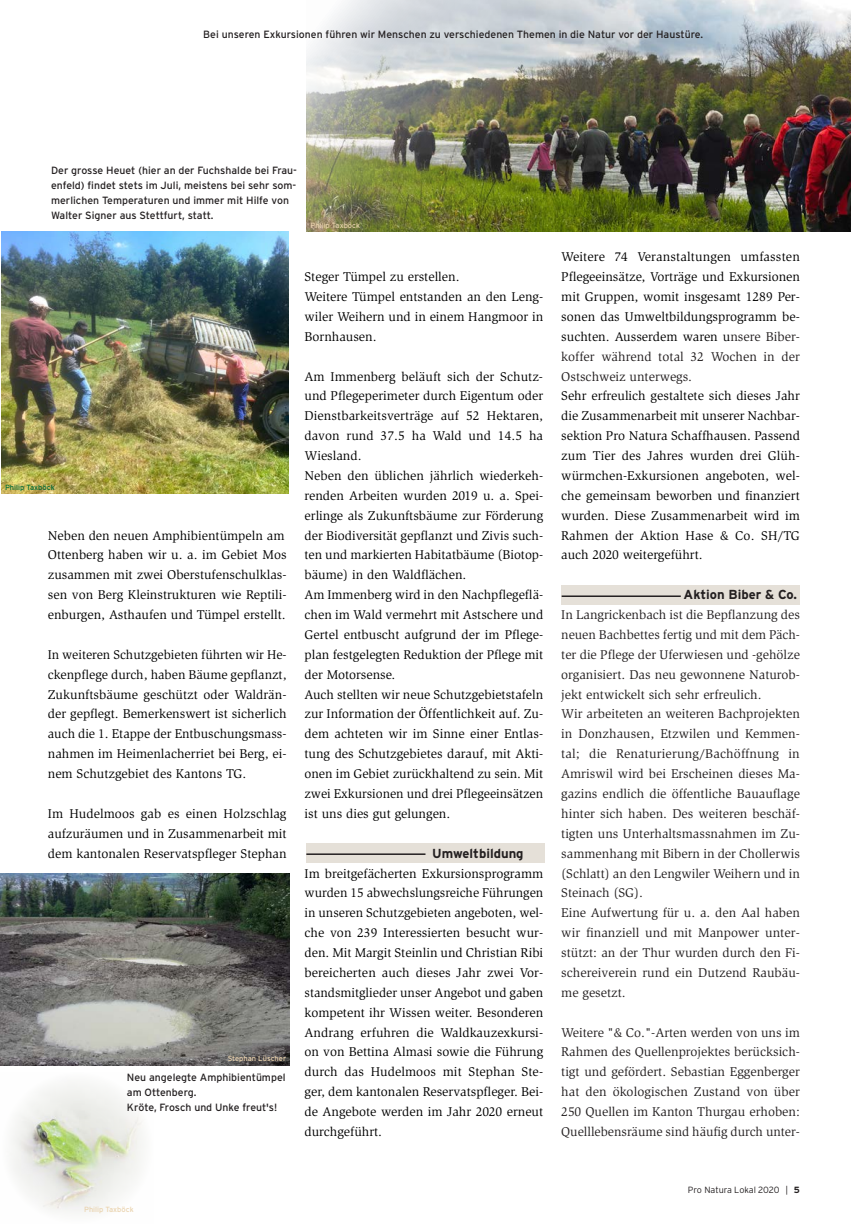
<style>
.page{position:relative;width:851px;height:1225px;background:#fff}
.page>*{position:absolute;margin:0;border:0;box-sizing:border-box;transform-origin:0 0}
._03_Grundtext{font:13.05px/19.8px "Slimbach Std";color:#000;text-align:justify}
._03_Grundtext-2{font:13.05px/19.8px "Slimbach Std";color:#231f20;text-align:justify}
._03_Grundtext-3{font:700 13.05px "Interstate";color:#231f20}
._05_Bildlegende{font:10.5px/15px "Interstate";color:#231f20}
.t1{font:300 9px "Interstate";letter-spacing:-.01em;color:#231f20}
._05_Bildlegende-2{font:7.5px "Interstate";color:#ead3ae}
._05_Bildlegende-3{font:7.5px "Interstate";color:#006a36}
.s1{color:#231f20}
.s2{font-weight:700}
</style>
<div class="page">
<div style="left:306px;top:844px;width:238px;height:19px;background:#e5e0d8"></div>
<div style="left:561px;top:585px;width:238px;height:20px;background:#e5e0d8"></div>
<img style="left:11px;top:1083px;width:131px;height:129px">
<img style="left:1px;top:232px;width:287px;height:261px">
<img style="left:0;top:873px;width:289px;height:192px">
<img style="left:306px;top:0;width:544px;height:231px">
<hr style="left:306px;top:853px;width:119px;height:2px;background:#231f20">
<hr style="left:561px;top:595px;width:119px;height:2px;background:#231f20">
<p class="_05_Bildlegende" style="left:203px;top:26px;width:501px">Bei unseren Exkursionen führen wir Menschen zu verschiedenen Themen in die Natur vor der Haustüre.</p>
<p class="_05_Bildlegende" style="left:51px;top:163px;width:247px">Der grosse Heuet (hier an der Fuchshalde bei Frau&shy;enfeld) findet stets im Juli, meistens bei sehr som&shy;merlichen Temperaturen und immer mit Hilfe von Walter Signer aus Stettfurt, statt.</p>
<p class="_05_Bildlegende-2" style="left:310px;top:220px;width:51px">Philip Taxböck</p>
<p class="_05_Bildlegende-3" style="left:5px;top:483px;width:51px">Philip Taxböck</p>
<p class="_03_Grundtext" style="left:48px;top:525px;width:238px">Neben den neuen Amphibientümpeln am</p>
<p class="_03_Grundtext" style="left:48px;top:545px;width:240px">Ottenberg haben wir u. a. im Gebiet Mos zusammen mit zwei Oberstufenschulklas&shy;sen von Berg Kleinstrukturen wie Reptili&shy;enburgen, Asthaufen und Tümpel erstellt.</p>
<p class="_03_Grundtext" style="left:48px;top:644px;width:240px">In weiteren Schutzgebieten führten wir He&shy;ckenpflege durch, haben Bäume gepflanzt, Zukunftsbäume geschützt oder Waldrän&shy;der gepflegt. Bemerkenswert ist sicherlich auch die 1. Etappe der Entbuschungsmass&shy;nahmen im Heimenlacherriet bei Berg, ei&shy;nem Schutzgebiet des Kantons TG.</p>
<p class="_03_Grundtext" style="left:48px;top:803px;width:240px">Im Hudelmoos gab es einen Holzschlag aufzuräumen und in Zusammenarbeit mit dem kantonalen Reservatspfleger Stephan</p>
<p class="_05_Bildlegende-2" style="left:228px;top:1054px;width:60px">Stephan Lüscher</p>
<p class="_05_Bildlegende" style="left:127px;top:1069px;width:160px">Neu angelegte Amphibientümpel am Ottenberg.</p>
<p class="_05_Bildlegende" style="left:127px;top:1099px;width:152px">Kröte, Frosch und Unke freut's!</p>
<p class="_03_Grundtext" style="left:304px;top:267px;width:156px">Steger Tümpel zu erstellen.</p>
<p class="_03_Grundtext" style="left:304px;top:287px;width:240px">Weitere Tümpel entstanden an den Leng&shy;wiler Weihern und in einem Hangmoor in Bornhausen.</p>
<p class="_03_Grundtext" style="left:304px;top:366px;width:240px">Am Immenberg beläuft sich der Schutz&shy;und Pflegeperimeter durch Eigentum oder Dienstbarkeitsverträge auf 52 Hektaren, davon rund 37.5 ha Wald und 14.5 ha Wiesland.</p>
<p class="_03_Grundtext" style="left:304px;top:466px;width:240px">Neben den üblichen jährlich wiederkeh&shy;renden Arbeiten wurden 2019 u. a. Spei&shy;erlinge als Zukunftsbäume zur Förderung der Biodiversität gepflanzt und Zivis such&shy;ten und markierten Habitatbäume (Biotop&shy;bäume) in den Waldflächen.</p>
<p class="_03_Grundtext" style="left:304px;top:585px;width:240px">Am Immenberg wird in den Nachpflegeflä&shy;chen im Wald vermehrt mit Astschere und Gertel entbuscht aufgrund der im Pflege&shy;plan festgelegten Reduktion der Pflege mit der Motorsense.</p>
<p class="_03_Grundtext" style="left:304px;top:684px;width:240px">Auch stellten wir neue Schutzgebietstafeln zur Information der Öffentlichkeit auf. Zu&shy;dem achteten wir im Sinne einer Entlas&shy;tung des Schutzgebietes darauf, mit Akti&shy;onen im Gebiet zurückhaltend zu sein. Mit zwei Exkursionen und drei Pflegeeinsätzen ist uns dies gut gelungen.</p>
<p class="_03_Grundtext-3" style="left:432px;top:845px;width:93px">Umweltbildung</p>
<p class="_03_Grundtext" style="left:304px;top:863px;width:240px">Im breitgefächerten Exkursionsprogramm wurden 15 abwechslungsreiche Führungen in unseren Schutzgebieten angeboten, wel&shy;che von 239 Interessierten besucht wur&shy;den. Mit Margit Steinlin und Christian Ribi bereicherten auch dieses Jahr zwei Vor&shy;standsmitglieder unser Angebot und gaben kompetent ihr Wissen weiter. Besonderen Andrang erfuhren die Waldkauzexkursi&shy;on von Bettina Almasi sowie die Führung durch das Hudelmoos mit Stephan Ste&shy;ger, dem kantonalen Reservatspfleger. Bei&shy;de Angebote werden im Jahr 2020 erneut durchgeführt.</p>
<p class="_03_Grundtext" style="left:561px;top:247px;width:240px">Weitere 74 Veranstaltungen umfassten Pflegeeinsätze, Vorträge und Exkursionen mit Gruppen, womit insgesamt 1289 Per&shy;sonen das Umweltbildungsprogramm be&shy;suchten. Ausserdem waren u<span class="s1">nsere Biber&shy;koffer während total 32 Wochen in der Ostschweiz unterwegs.</span></p>
<p class="_03_Grundtext" style="left:561px;top:386px;width:240px">Sehr erfreulich gestaltete sich dieses Jahr die Zusammenarbeit mit unserer Nachbar&shy;sektion Pro Natura Schaffhausen. Passend zum Tier des Jahres wurden drei Glüh&shy;würmchen-Exkursionen angeboten, wel&shy;che gemeinsam beworben und finanziert wurden. Diese Zusammenarbeit wird im Rahmen der Aktion Hase &amp; Co. SH/TG auch 2020 weitergeführt.</p>
<p class="_03_Grundtext-3" style="left:683px;top:586px;width:115px">Aktion Biber &amp; Co.</p>
<p class="_03_Grundtext-2" style="left:561px;top:605px;width:240px">In Langrickenbach ist die Bepflanzung des neuen Bachbettes fertig und mit dem Päch&shy;ter die Pflege der Uferwiesen und -gehölze organisiert. Das neu gewonnene Naturob&shy;jekt entwickelt sich sehr erfreulich.</p>
<p class="_03_Grundtext-2" style="left:561px;top:704px;width:240px">Wir arbeiteten an weiteren Bachprojekten in Donzhausen, Etzwilen und Kemmen&shy;tal; die Renaturierung/Bachöffnung in Amriswil wird bei Erscheinen dieses Ma&shy;gazins endlich die öffentliche Bauauflage hinter sich haben. Des weiteren beschäf&shy;tigten uns Unterhaltsmassnahmen im Zu&shy;sammenhang mit Bibern in der Chollerwis (Schlatt) an den Lengwiler Weihern und in Steinach (SG).</p>
<p class="_03_Grundtext-2" style="left:561px;top:903px;width:240px">Eine Aufwertung für u. a. den Aal haben wir finanziell und mit Manpower unter&shy;stützt: an der Thur wurden durch den Fi&shy;schereiverein rund ein Dutzend Raubäu&shy;me gesetzt.</p>
<p class="_03_Grundtext-2" style="left:561px;top:1022px;width:240px">Weitere "&amp; Co."-Arten werden von uns im Rahmen des Quellenprojektes berücksich&shy;tigt und gefördert. Sebastian Eggenberger hat den ökologischen Zustand von über 250 Quellen im Kanton Thurgau erhoben:<br>Quelllebensräume sind häufig durch unter-</p>
<p class="_05_Bildlegende-2" style="left:84px;top:1205px;width:51px">Philip Taxböck</p>
<p class="t1" style="left:687px;top:1184px;width:113px">Pro Natura Lokal 2020 | <span class="s2">5</span></p>
</div>
